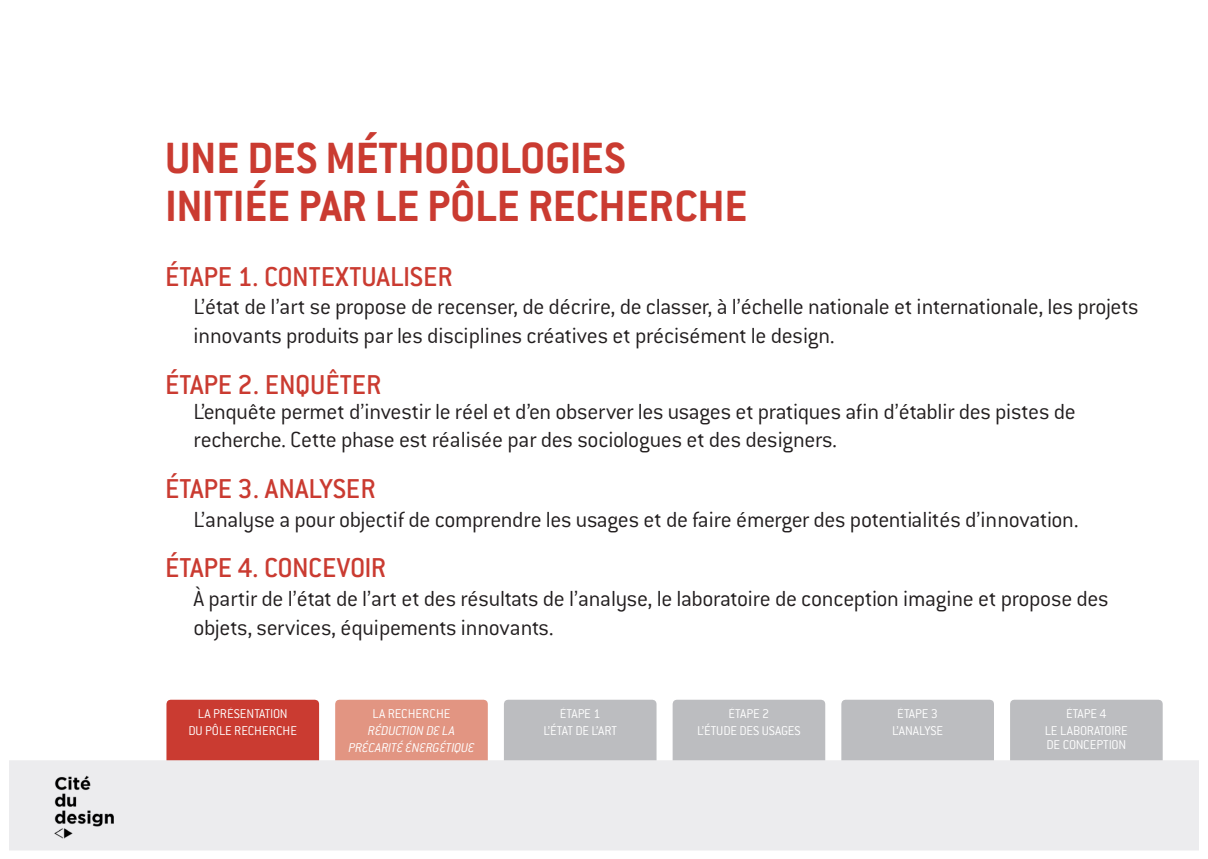
<style>
.page{position:relative;width:1208px;height:859px;background:#fff}
.page>*{position:absolute;margin:0;border:0;box-sizing:border-box;transform-origin:0 0}
.t1{font:700 48px "Conduit ITC";letter-spacing:-.005em;color:#ca3b31}
.t2{font:500 30px "Conduit ITC";color:#ca3b31}
.t3{font:300 24px/28.8px "Conduit ITC";letter-spacing:-.015em;color:#231f20}
.t4{font:300 14px/16.8px "Conduit ITC";color:#fff;text-align:center}
.t5{font:italic 300 14px/16.8px "Conduit ITC";letter-spacing:-.005em;color:#fff;text-align:center}
.t6{font:300 14px "Conduit ITC";letter-spacing:-.02em;color:#fff}
</style>
<div class="page">
<div style="left:170px;top:704px;width:145px;height:106px;background:#ca3b31"></div>
<div style="left:166px;top:700px;width:153px;height:114px;border:8px solid #ca3b31"></div>
<div style="left:508px;top:704px;width:144px;height:106px;background:#bcbdc0"></div>
<div style="left:504px;top:700px;width:152px;height:114px;border:8px solid #bcbdc0"></div>
<div style="left:845px;top:704px;width:145px;height:106px;background:#bcbdc0"></div>
<div style="left:841px;top:700px;width:153px;height:114px;border:8px solid #bcbdc0"></div>
<div style="left:676px;top:704px;width:145px;height:106px;background:#bcbdc0"></div>
<div style="left:672px;top:700px;width:153px;height:114px;border:8px solid #bcbdc0"></div>
<div style="left:1014px;top:704px;width:144px;height:106px;background:#bcbdc0"></div>
<div style="left:1010px;top:700px;width:152px;height:114px;border:8px solid #bcbdc0"></div>
<div style="left:339px;top:704px;width:145px;height:106px;background:#e29582"></div>
<div style="left:335px;top:700px;width:153px;height:114px;border:8px solid #e29582"></div>
<div style="left:9px;top:760px;width:1190px;height:90px;background:#ececee"></div>
<img style="left:47px;top:774px;width:81px;height:75px">
<p class="t1" style="left:165px;top:130px;width:462px">UNE DES MÉTHODOLOGIES</p>
<p class="t1" style="left:165px;top:178px;width:584px">INITIÉE PAR LE PÔLE RECHERCHE</p>
<p class="t2" style="left:165px;top:259px;width:289px">ÉTAPE 1. CONTEXTUALISER</p>
<p class="t3" style="left:193px;top:292px;width:946px">L’état de l’art se propose de recenser, de décrire, de classer, à l’échelle nationale et internationale, les projets innovants produits par les disciplines créatives et précisément le design.</p>
<p class="t2" style="left:165px;top:367px;width:218px">ÉTAPE 2. ENQUÊTER</p>
<p class="t3" style="left:193px;top:397px;width:883px">L’enquête permet d’investir le réel et d’en observer les usages et pratiques afin d’établir des pistes de</p>
<p class="t3" style="left:193px;top:425px;width:645px">recherche. Cette phase est réalisée par des sociologues et des designers.</p>
<p class="t2" style="left:165px;top:471px;width:212px">ÉTAPE 3. ANALYSER</p>
<p class="t3" style="left:193px;top:505px;width:886px">L’analyse a pour objectif de comprendre les usages et de faire émerger des potentialités d’innovation.</p>
<p class="t2" style="left:165px;top:551px;width:222px">ÉTAPE 4. CONCEVOIR</p>
<p class="t3" style="left:193px;top:584px;width:916px">À partir de l’état de l’art et des résultats de l’analyse, le laboratoire de conception imagine et propose des objets, services, équipements innovants.</p>
<p class="t4" style="left:188px;top:706px;width:110px">LA PRÉSENTATION<br>DU PÔLE RECHERCHE</p>
<p class="t4" style="left:543px;top:706px;width:75px">ÉTAPE 1<br>L’ÉTAT DE L’ART</p>
<p class="t4" style="left:892px;top:706px;width:53px">ÉTAPE 3<br>L’ANALYSE</p>
<p class="t4" style="left:697px;top:706px;width:105px">ÉTAPE 2<br>L’ÉTUDE DES USAGES</p>
<p class="t4" style="left:1044px;top:706px;width:85px">ÉTAPE 4<br>LE LABORATOIRE</p>
<p class="t6" style="left:1046px;top:737px;width:81px">DE CONCEPTION</p>
<p class="t4" style="left:372px;top:706px;width:80px">LA RECHERCHE</p>
<p class="t5" style="left:348px;top:722px;width:127px">RÉDUCTION DE LA<br>PRÉCARITÉ ÉNERGÉTIQUE</p>
</div>
